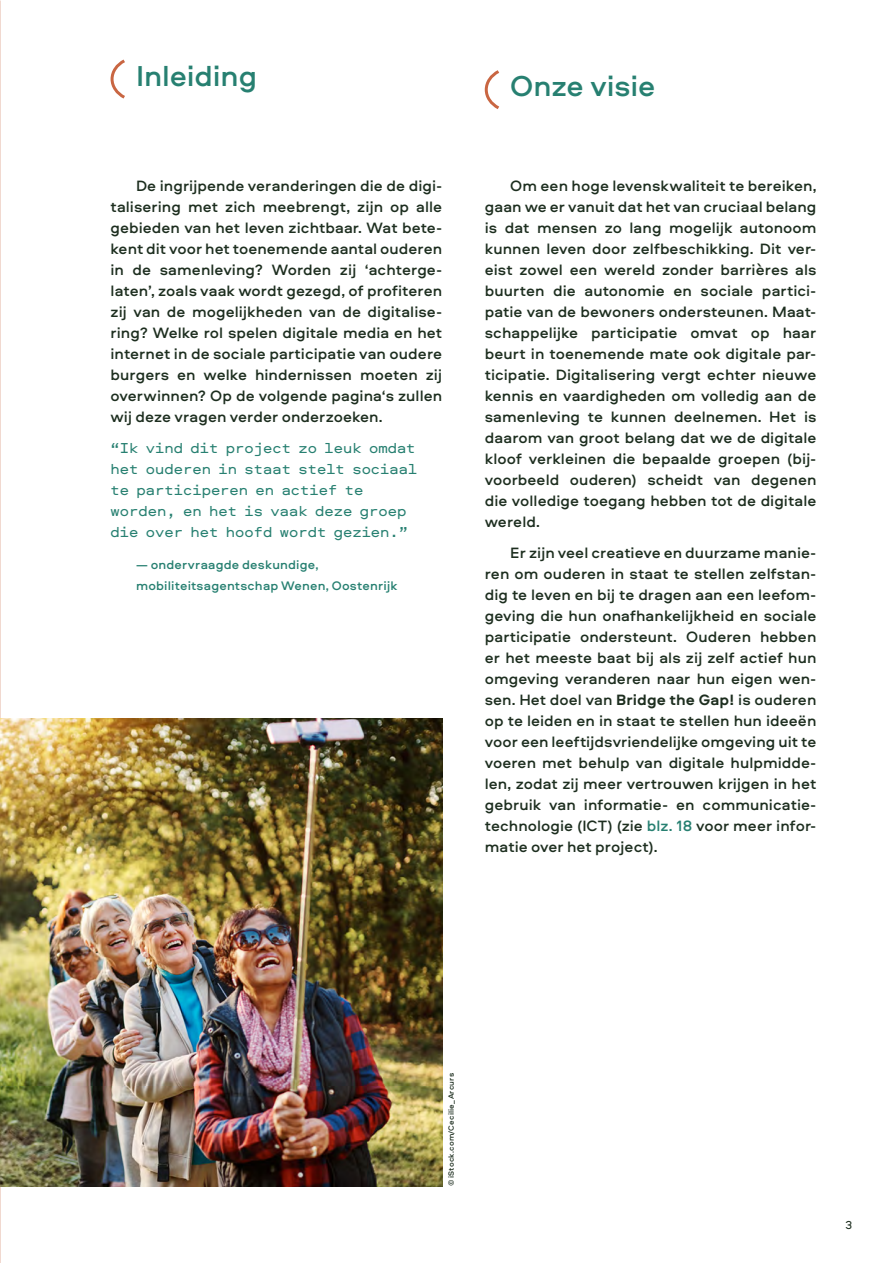
<style>
.page{position:relative;width:893px;height:1263px;background:#fff}
.page>*{position:absolute;margin:0;border:0;box-sizing:border-box;transform-origin:0 0}
.Headlines_groß{font:500 30px "Aeroport";letter-spacing:-.005em;color:#278071}
.Headlines_groß_2z{font:500 30px "Aeroport";letter-spacing:-.005em;color:#278071}
.Lauftext{font:500 15.6px/21px "Aeroport";letter-spacing:.005em;color:#1d2e1f;text-align:justify}
.Lauftext_mehr_silben{font:500 15.6px/21px "Aeroport";letter-spacing:.005em;color:#1d2e1f;text-align:justify}
.Zitate{font:15px/21px "Aeroport Mono";color:#278071}
.Absender{font:500 12.9px/21px "Aeroport";letter-spacing:.015em;color:#278071}
.t1{font:12px "Aeroport Mono";color:#1d2e1f}
.Credit{font:500 7.95px "Aeroport";letter-spacing:.025em;color:#1d2e1f}
.s1{font-weight:700}
.s2{color:#278071}
</style>
<div class="page">
<svg style="left:110px;top:59px;width:15px;height:40px"></svg>
<svg style="left:484px;top:70px;width:16px;height:39px"></svg>
<img style="left:0;top:719px;width:442px;height:467px">
<p class="Headlines_groß" style="left:136px;top:54px;width:123px">Inleiding</p>
<p class="Lauftext" style="left:111px;top:174px;width:333px;text-indent:26px">De ingrijpende veranderingen die de digi&shy;talisering met zich meebrengt, zijn op alle gebieden van het leven zichtbaar. Wat bete&shy;kent dit voor het toenemende aantal ouderen in de samenleving? Worden zij ‘achterge&shy;laten’, zoals vaak wordt gezegd, of profiteren zij van de mogelijkheden van de digitalise&shy;ring? Welke rol spelen digitale media en het internet in de sociale participatie van oudere burgers en welke hindernissen moeten zij overwinnen? Op de volgende pagina‘s zullen wij deze vragen verder onderzoeken.</p>
<p class="Zitate" style="left:111px;top:437px;width:308px">“Ik vind dit project zo leuk omdat het ouderen in staat stelt sociaal te participeren en actief te worden, en het is vaak deze groep die over het hoofd wordt gezien.”</p>
<p class="Absender" style="left:136px;top:553px;width:263px">— ondervraagde deskundige, mobiliteitsagentschap Wenen, Oostenrijk</p>
<p class="Headlines_groß_2z" style="left:510px;top:65px;width:147px">Onze visie</p>
<p class="Lauftext" style="left:485px;top:174px;width:333px;text-indent:26px">Om een hoge levenskwaliteit te bereiken, gaan we er vanuit dat het van cruciaal belang is dat mensen zo lang mogelijk autonoom kunnen leven door zelfbeschikking. Dit ver&shy;eist zowel een wereld zonder barrières als buurten die autonomie en sociale partici&shy;patie van de bewoners ondersteunen. Maat&shy;schappelijke participatie omvat op haar beurt in toenemende mate ook digitale par&shy;ticipatie. Digitalisering vergt echter nieuwe kennis en vaardigheden om volledig aan de samenleving te kunnen deelnemen. Het is daarom van groot belang dat we de digitale kloof verkleinen die bepaalde groepen (bij&shy;voorbeeld ouderen) scheidt van degenen die volledige toegang hebben tot de digitale wereld.</p>
<p class="Lauftext_mehr_silben" style="left:485px;top:542px;width:333px;text-indent:26px">Er zijn veel creatieve en duurzame manie&shy;ren om ouderen in staat te stellen zelfstan&shy;dig te leven en bij te dragen aan een leefom&shy;geving die hun onafhankelijkheid en sociale participatie ondersteunt. Ouderen hebben er het meeste baat bij als zij zelf actief hun omgeving veranderen naar hun eigen wen&shy;sen. Het doel van <span class="s1">Bridge the Gap!</span> is ouderen op te leiden en in staat te stellen hun ideeën voor een leeftijdsvriendelijke omgeving uit te voeren met behulp van digitale hulpmidde&shy;len, zodat zij meer vertrouwen krijgen in het gebruik van informatie- en communicatie&shy;technologie (ICT) (zie <span class="s2">blz. 18</span> voor meer infor&shy;matie over het project).</p>
<p class="Credit" style="left:446px;top:1186px;width:115px;rotate:-90deg">© iStock.com/Cecilie_Arcurs</p>
<p class="t1" style="left:845px;top:1217px;width:9px">3</p>
</div>
